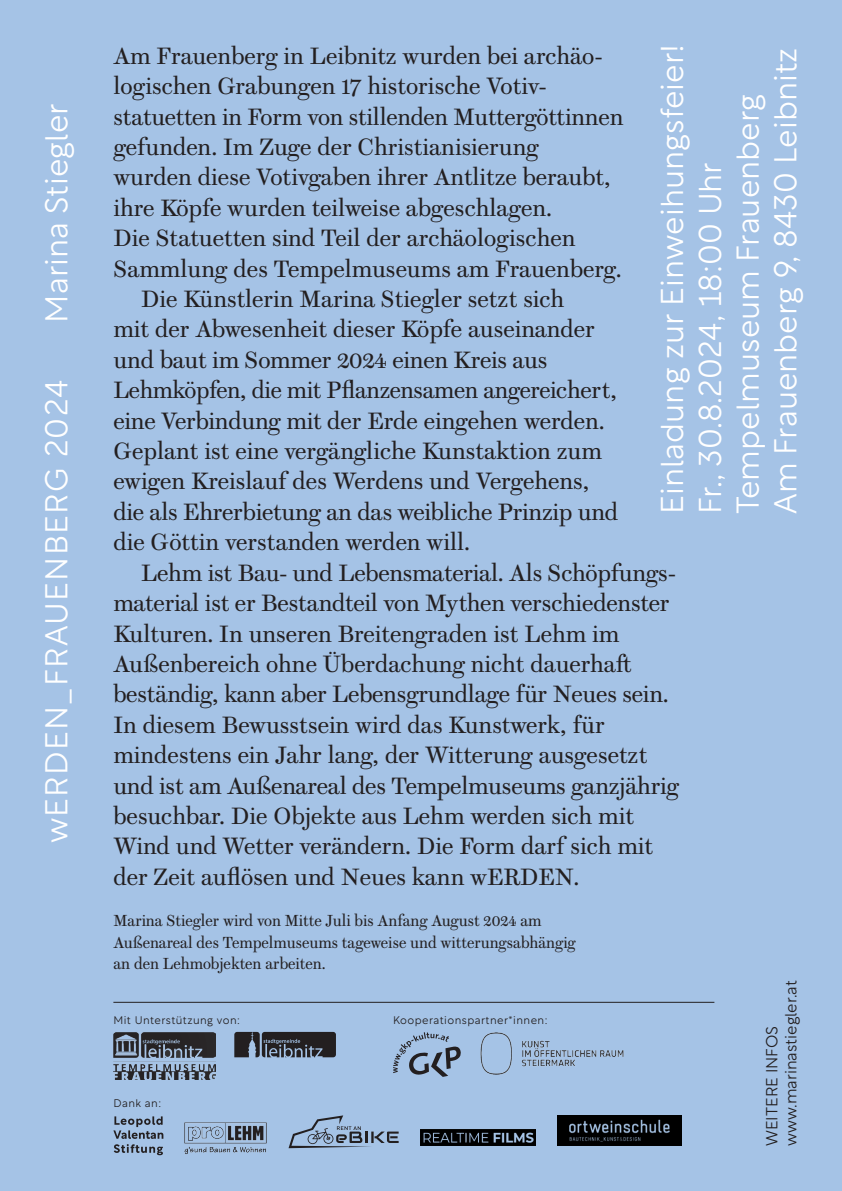
<style>
.page{position:relative;width:842px;height:1191px;background:#a5c3e6}
.page>*{position:absolute;margin:0;border:0;box-sizing:border-box;transform-origin:0 0}
.t1{font:300 31.6px/37.8px "Rotunda";color:#fff}
.t2{font:300 31.6px "Rotunda";letter-spacing:.04em;color:#fff}
.t3{font:23.6px "Brunel Text";color:#231f20}
.t4{font:16px/21.4px "Brunel Text";color:#231f20;scale:.96 1}
.t5{font:300 16px/19.2px "Rotunda";color:#231f20}
.t6{font:300 11px "Rotunda";letter-spacing:.04em;color:#231f20}
</style>
<div class="page">
<svg style="left:114px;top:1144px;width:49px;height:11px"></svg>
<svg style="left:113px;top:1116px;width:50px;height:22px"></svg>
<svg style="left:393px;top:1032px;width:68px;height:45px"></svg>
<img style="left:480px;top:1032px;width:144px;height:43px">
<img style="left:113px;top:1032px;width:102px;height:47px">
<hr style="left:113px;top:1002px;width:601px;height:1px;background:#231f20">
<svg style="left:234px;top:1032px;width:102px;height:25px;background:#3a3c43"></svg>
<img style="left:184px;top:1122px;width:83px;height:33px">
<img style="left:420px;top:1129px;width:115px;height:16px">
<img style="left:557px;top:1115px;width:124px;height:30px">
<svg style="left:289px;top:1115px;width:110px;height:33px"></svg>
<h1 class="t1" style="left:34px;top:322px;width:221px;rotate:-90deg">Marina Stiegler</h1>
<h1 class="t2" style="left:29px;top:843px;width:466px;rotate:-90deg">wERDEN_FRAUENBERG 2024</h1>
<p class="t3" style="left:113px;top:42px;width:491px">Am Frauenberg in Leibnitz wurden bei archäo-</p>
<p class="t3" style="left:113px;top:72px;width:429px">logischen Grabungen 17 historische Votiv---</p>
<p class="t3" style="left:113px;top:102px;width:512px">statuetten in Form von stillenden Muttergöttinnen</p>
<p class="t3" style="left:113px;top:133px;width:427px">gefunden. Im Zuge der Christianisierung</p>
<p class="t3" style="left:113px;top:163px;width:499px">wurden diese Votivgaben ihrer Antlitze beraubt,</p>
<p class="t3" style="left:113px;top:194px;width:440px">ihre Köpfe wurden teilweise abgeschlagen.</p>
<p class="t3" style="left:113px;top:224px;width:463px">Die Statuetten sind Teil der archäologischen</p>
<p class="t3" style="left:113px;top:254px;width:510px">Sammlung des Tempelmuseums am Frauenberg.</p>
<p class="t3" style="left:141px;top:285px;width:425px">Die Künstlerin Marina Stiegler setzt sich</p>
<p class="t3" style="left:113px;top:315px;width:483px">mit der Abwesenheit dieser Köpfe auseinander</p>
<p class="t3" style="left:113px;top:346px;width:435px">und baut im Sommer 2024 einen Kreis aus</p>
<p class="t3" style="left:113px;top:376px;width:505px">Lehmköpfen, die mit Pflanzensamen angereichert,</p>
<p class="t3" style="left:113px;top:406px;width:493px">eine Verbindung mit der Erde eingehen werden.</p>
<p class="t3" style="left:113px;top:437px;width:490px">Geplant ist eine vergängliche Kunstaktion zum</p>
<p class="t3" style="left:113px;top:467px;width:477px">ewigen Kreislauf des Werdens und Vergehens,</p>
<p class="t3" style="left:113px;top:498px;width:506px">die als Ehrerbietung an das weibliche Prinzip und</p>
<p class="t3" style="left:113px;top:528px;width:358px">die Göttin verstanden werden will.</p>
<p class="t3" style="left:141px;top:558px;width:536px">Lehm ist Bau- und Lebensmaterial. Als Schöpfungs-</p>
<p class="t3" style="left:113px;top:589px;width:557px">material ist er Bestandteil von Mythen verschiedenster</p>
<p class="t3" style="left:113px;top:619px;width:508px">Kulturen. In unseren Breitengraden ist Lehm im</p>
<p class="t3" style="left:113px;top:650px;width:520px">Außenbereich ohne Überdachung nicht dauerhaft</p>
<p class="t3" style="left:113px;top:680px;width:557px">beständig, kann aber Lebensgrundlage für Neues sein.</p>
<p class="t3" style="left:113px;top:710px;width:493px">In diesem Bewusstsein wird das Kunstwerk, für</p>
<p class="t3" style="left:113px;top:741px;width:536px">mindestens ein Jahr lang, der Witterung ausgesetzt</p>
<p class="t3" style="left:113px;top:771px;width:567px">und ist am Außenareal des Tempelmuseums ganzjährig</p>
<p class="t3" style="left:113px;top:802px;width:522px">besuchbar. Die Objekte aus Lehm werden sich mit</p>
<p class="t3" style="left:113px;top:832px;width:541px">Wind und Wetter verändern. Die Form darf sich mit</p>
<p class="t3" style="left:113px;top:862px;width:468px">der Zeit auflösen und Neues kann wERDEN.</p>
<p class="t4" style="left:113px;top:910px;width:483px">Marina Stiegler wird von Mitte Juli bis Anfang August 2024 am<br>Außenareal des Tempelmuseums tageweise und witterungsabhängig an den Lehmobjekten arbeiten.</p>
<h1 class="t1" style="left:650px;top:514px;width:471px;rotate:-90deg">Einladung zur Einweihungsfeier!<br>Fr., 30.8.2024, 18:00 Uhr<br>Tempelmuseum Frauenberg<br>Am Frauenberg 9, 8430 Leibnitz</h1>
<p class="t6" style="left:113px;top:1010px;width:128px">Mit Unterstützung von:</p>
<p class="t6" style="left:393px;top:1010px;width:156px">Kooperationspartner*innen:</p>
<p class="t6" style="left:113px;top:1093px;width:49px">Dank an:</p>
<p class="t5" style="left:760px;top:1146px;width:167px;rotate:-90deg">WEITERE INFOS www.marinastiegler.at</p>
</div>
